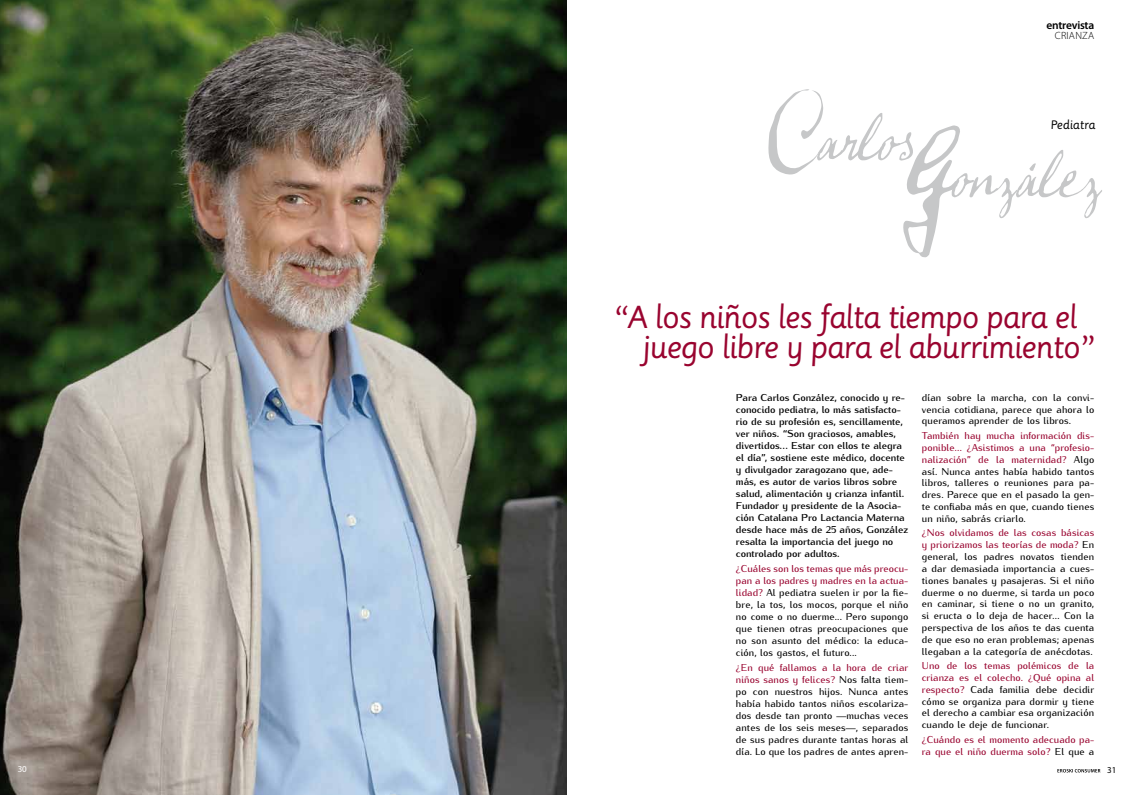
<style>
.page{position:relative;width:1134px;height:795px;background:#fff}
.page>*{position:absolute;margin:0;border:0;box-sizing:border-box;transform-origin:0 0}
.t1{font:110px "Warhol";color:#c6c7c8}
.t2{font:58.6px "Warhol";letter-spacing:.01em;color:#c6c7c8}
.t3{font:31px/30px "Sassoon Primary";letter-spacing:-.04em;color:#99042f}
.t4{font:12px "Sassoon Primary";letter-spacing:-.01em;color:#000}
.t5{font:600 11.5px "Myriad Pro";letter-spacing:-.02em;color:#000}
.t6{font:300 10.5px "Myriad Pro";letter-spacing:.02em;color:#000}
.t7{font:500 10px/11.8px "Kurier";letter-spacing:.01em;color:#000;text-align:justify}
.t8{font:700 10px/12px "Kurier";letter-spacing:-.005em;color:#000}
.t9{font:500 10px/11.8px "Kurier";letter-spacing:.005em;color:#99042f}
.t10{font:9px "Myriad Pro";color:#fff}
.t11{font:9px "Myriad Pro";color:#000}
.s1{font-family:"Warhol Expert"}
.s2{color:#99042f}
.s3{color:#000}
</style>
<div class="page">
<svg style="left:768px;top:89px;width:57px;height:86px"></svg>
<img style="left:0;top:0;width:567px;height:794px">
<svg style="left:1029px;top:163px;width:7px;height:8px"></svg>
<svg style="left:1057px;top:769px;width:43px;height:3px"></svg>
<p class="t5" style="left:1046px;top:19px;width:49px">entrevista</p>
<p class="t6" style="left:1055px;top:30px;width:41px">CRIANZA</p>
<h2 class="t2" style="left:819px;top:106px;width:97px">arlo<span class="s1">s</span></h2>
<p class="t4" style="left:1050px;top:117px;width:46px">Pediatra</p>
<h2 class="t2" style="left:953px;top:143px;width:151px">onzalez</h2>
<h1 class="t1" style="left:902px;top:99px;width:52px">G</h1>
<h3 class="t3" style="left:642px;top:302px;width:454px;text-indent:-29px">“A los niños les falta tiempo para el juego libre y para el aburrimiento”</h3>
<p class="t7" style="left:922px;top:390px;width:174px">dían sobre la marcha, con la convi&shy;vencia cotidiana, parece que ahora lo queramos aprender de los libros.</p>
<p class="t7" style="left:922px;top:429px;width:174px"><span class="s2">También hay mucha información dis&shy;ponible… ¿Asistimos a una “profesio&shy;nalización” de la maternidad?</span> Algo así. Nunca antes había habido tantos libros, talleres o reuniones para pa&shy;dres. Parece que en el pasado la gen&shy;te confiaba más en que, cuando tienes un niño, sabrás criarlo.</p>
<p class="t7" style="left:922px;top:526px;width:174px"><span class="s2">¿Nos olvidamos de las cosas básicas y priorizamos las teorías de moda?</span> En general, los padres novatos tienden a dar demasiada importancia a cues&shy;tiones banales y pasajeras. Si el niño duerme o no duerme, si tarda un poco en caminar, si tiene o no un granito, si eructa o lo deja de hacer… Con la perspectiva de los años te das cuenta de que eso no eran problemas; apenas llegaban a la categoría de anécdotas.</p>
<p class="t7" style="left:922px;top:659px;width:174px"><span class="s2">Uno de los temas polémicos de la crianza es el colecho. ¿Qué opina al respecto?</span> Cada familia debe decidir cómo se organiza para dormir y tiene el derecho a cambiar esa organización cuando le deje de funcionar.</p>
<p class="t9" style="left:922px;top:732px;width:174px">¿Cuándo es el momento adecuado pa&shy;ra que el niño duerma solo? <span class="s3">El que a</span></p>
<p class="t8" style="left:736px;top:390px;width:174px">Para Carlos González, conocido y re&shy;conocido pediatra, lo más satisfacto&shy;rio de su profesión es, sencillamente, ver niños. “Son graciosos, amables, divertidos… Estar con ellos te alegra el día”, sostiene este médico, docente y divulgador zaragozano que, ade&shy;más, es autor de varios libros sobre salud, alimentación y crianza infantil.<br>Fundador y presidente de la Asocia&shy;ción Catalana Pro Lactancia Materna desde hace más de 25 años, González resalta la importancia del juego no controlado por adultos.</p>
<p class="t7" style="left:736px;top:561px;width:174px"><span class="s2">¿Cuáles son los temas que más preocu&shy;pan a los padres y madres en la actua&shy;lidad?</span> Al pediatra suelen ir por la fie&shy;bre, la tos, los mocos, porque el niño no come o no duerme... Pero supongo que tienen otras preocupaciones que no son asunto del médico: la educa&shy;ción, los gastos, el futuro...</p>
<p class="t7" style="left:736px;top:660px;width:174px"><span class="s2">¿En qué fallamos a la hora de criar niños sanos y felices?</span> Nos falta tiem&shy;po con nuestros hijos. Nunca antes había habido tantos niños escolariza&shy;dos desde tan pronto —muchas veces antes de los seis meses—, separados de sus padres durante tantas horas al día. Lo que los padres de antes apren-</p>
<p class="t10" style="left:18px;top:763px;width:11px">30</p>
<p class="t11" style="left:1107px;top:764px;width:11px">31</p>
</div>
